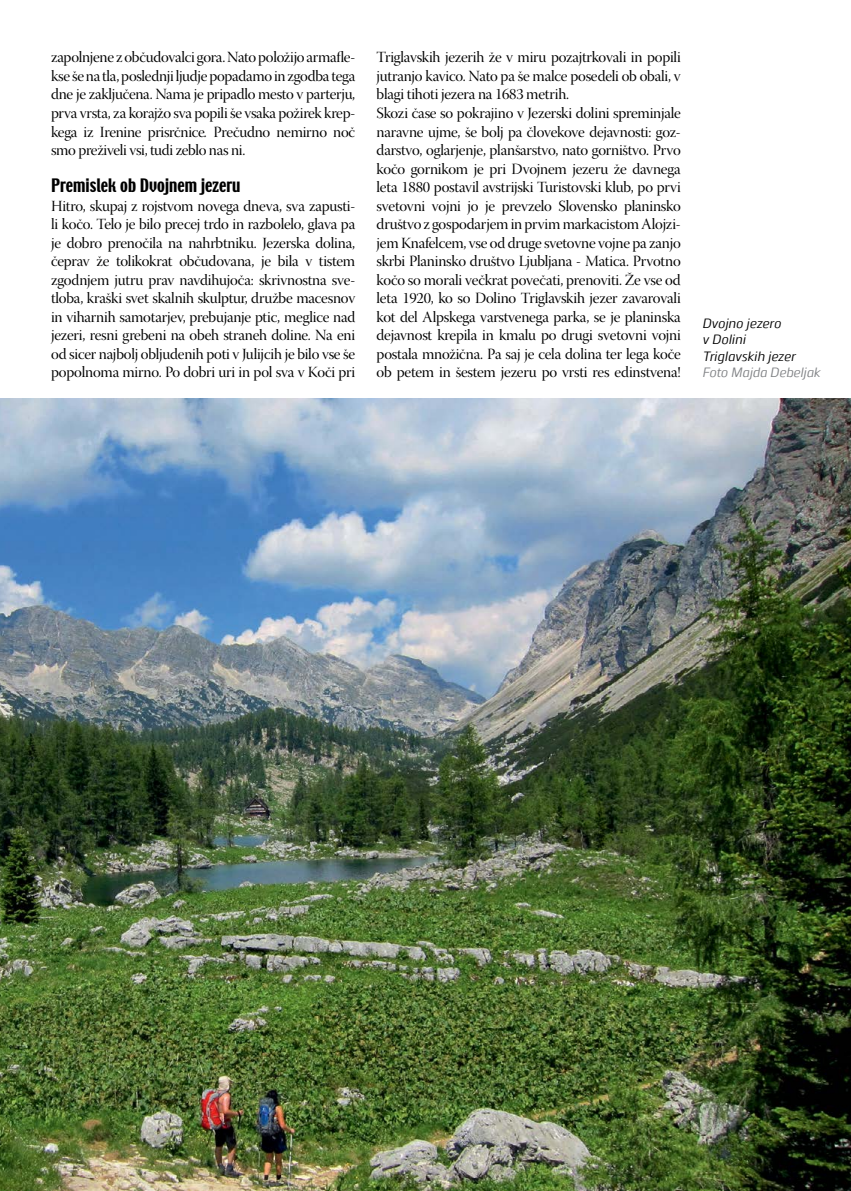
<style>
.page{position:relative;width:851px;height:1191px;background:#fff}
.page>*{position:absolute;margin:0;border:0;box-sizing:border-box;transform-origin:0 0}
.A_mednaslov{font:16.5px "Techno";color:#000}
.A_body{font:15.45px/18.6px "Warnock Pro Disp";letter-spacing:-.015em;color:#000;text-align:justify}
.A_podnapisi{font:italic 13.5px/16.5px "Juhl";letter-spacing:.01em;color:#000}
.A_podnapisi-2{font:italic 13.5px "Juhl";letter-spacing:.01em;color:#808285}
.s1{font-family:"Warnock Pro It Disp"}
</style>
<div class="page">
<img style="left:0;top:399px;width:850px;height:792px">
<p class="A_body" style="left:51px;top:50px;width:306px">zapolnjene z občudovalci gora. Nato položijo armafle&shy;kse še na tla, poslednji ljudje popadamo in zgodba tega dne je zaključena. Nama je pripadlo mesto v parterju, prva vrsta, za korajžo sva popili še vsaka požirek krep&shy;kega iz Irenine prisrčnice<span class="s1">.</span> Prečudno nemirno noč smo preživeli vsi, tudi zeblo nas ni.</p>
<p class="A_mednaslov" style="left:51px;top:174px;width:191px">Premislek ob Dvojnem jezeru</p>
<p class="A_body" style="left:51px;top:198px;width:306px">Hitro, skupaj z rojstvom novega dneva, sva zapusti&shy;li kočo. Telo je bilo precej trdo in razbolelo, glava pa je dobro prenočila na nahrbtniku. Jezerska dolina, čeprav že tolikokrat občudovana, je bila v tistem zgodnjem jutru prav navdihujoča: skrivnostna sve&shy;tloba, kraški svet skalnih skulptur, družbe macesnov in viharnih samotarjev, prebujanje ptic, meglice nad jezeri, resni grebeni na obeh straneh doline. Na eni od sicer najbolj obljudenih poti v Julijcih je bilo vse še popolnoma mirno. Po dobri uri in pol sva v Koči pri</p>
<p class="A_body" style="left:376px;top:50px;width:306px">Triglavskih jezerih že v miru pozajtrkovali in popili jutranjo kavico. Nato pa še malce posedeli ob obali, v blagi tihoti jezera na 1683 metrih.</p>
<p class="A_body" style="left:376px;top:105px;width:306px">Skozi čase so pokrajino v Jezerski dolini spreminjale naravne ujme, še bolj pa človekove dejavnosti: goz&shy;darstvo, oglarjenje, planšarstvo, nato gorništvo. Prvo kočo gornikom je pri Dvojnem jezeru že davnega leta 1880 postavil avstrijski Turistovski klub, po prvi svetovni vojni jo je prevzelo Slovensko planinsko društvo z gospodarjem in prvim markacistom Alojzi&shy;jem Knafelcem, vse od druge svetovne vojne pa zanjo skrbi Planinsko društvo Ljubljana - Matica. Prvotno kočo so morali večkrat povečati, prenoviti. Že vse od leta 1920, ko so Dolino Triglavskih jezer zavarovali kot del Alpskega varstvenega parka, se je planinska dejavnost krepila in kmalu po drugi svetovni vojni postala množična. Pa saj je cela dolina ter lega koče ob petem in šestem jezeru po vrsti res edinstvena!</p>
<p class="A_podnapisi" style="left:702px;top:314px;width:95px">Dvojno jezero<br>v Dolini<br>Triglavskih jezer</p>
<p class="A_podnapisi-2" style="left:702px;top:363px;width:120px">Foto Majda Debeljak</p>
</div>
